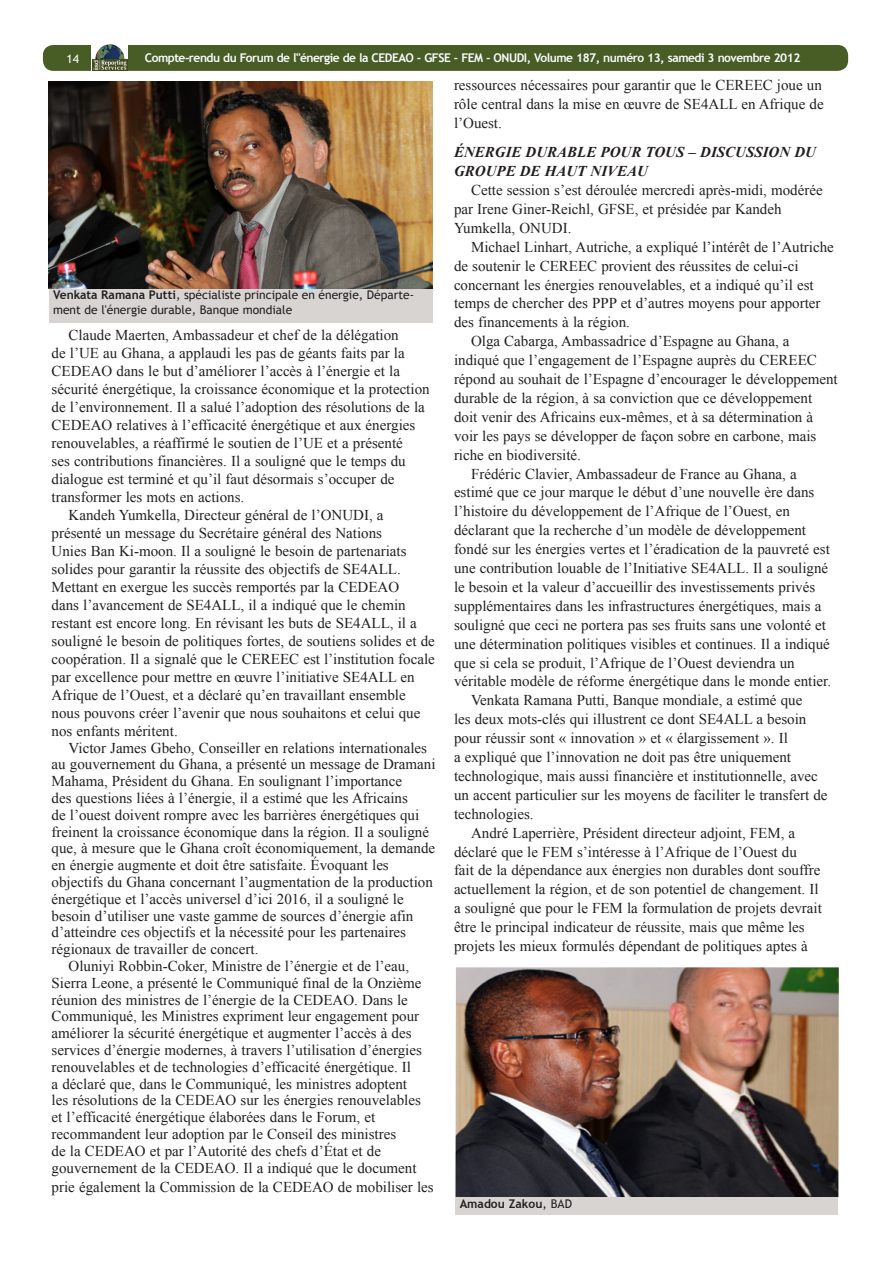
<style>
.page{position:relative;width:893px;height:1263px;background:#fff}
.page>*{position:absolute;margin:0;border:0;box-sizing:border-box;transform-origin:0 0}
.ENB_-_Body{font:15px/18.9px "Times New Roman";color:#231f20}
.ENB_-_Headline_3{font:italic 700 15px/18.9px "Times New Roman";color:#231f20}
.t1{font:12px/14.4px "Trebuchet MS";color:#231f20}
.t2{font:700 12px "Trebuchet MS";letter-spacing:-.04em;color:#fbfdfe}
.Image_caption{font:700 12px "Trebuchet MS";color:#231f20}
.t3{font:12px "Trebuchet MS";color:#fff}
.s1{font-weight:700}
.s2{font-weight:400}
</style>
<div class="page">
<div style="left:43px;top:45px;width:805px;height:26px;background:#485c26;border-radius:10px"></div>
<svg style="left:91px;top:45px;width:37px;height:26px"></svg>
<img style="left:92px;top:44px;width:35px;height:27px">
<img style="left:455px;top:967px;width:384px;height:230px">
<div style="left:455px;top:1197px;width:383px;height:17px;background:#d7d4d2"></div>
<div style="left:49px;top:288px;width:384px;height:35px;background:#d7d4d2"></div>
<img style="left:49px;top:81px;width:384px;height:207px">
<p class="t3" style="left:67px;top:51px;width:14px">14</p>
<p class="t2" style="left:145px;top:50px;width:657px">Compte-rendu du Forum de l"énergie de la CEDEAO - GFSE - FEM - ONUDI, Volume 187, numéro 13, samedi 3 novembre 2012</p>
<p class="t1" style="left:53px;top:288px;width:363px"><span class="s1">Venkata Ramana Putti</span>, spécialiste principale en énergie, Départe&shy;ment de l'énergie durable, Banque mondiale</p>
<p class="ENB_-_Body" style="left:52px;top:325px;width:380px;line-height:18px;text-indent:17px">Claude Maerten, Ambassadeur et chef de la délégation<br>de l’UE au Ghana, a applaudi les pas de géants faits par la CEDEAO dans le but d’améliorer l’accès à l’énergie et la sécurité énergétique, la croissance économique et la protection de l’environnement. Il a salué l’adoption des résolutions de la CEDEAO relatives à l’efficacité énergétique et aux énergies renouvelables, a réaffirmé le soutien de l’UE et a présenté<br>ses contributions financières. Il a souligné que le temps du dialogue est terminé et qu’il faut désormais s’occuper de transformer les mots en actions.</p>
<p class="ENB_-_Body" style="left:52px;top:505px;width:385px;line-height:18px;text-indent:17px">Kandeh Yumkella, Directeur général de l’ONUDI, a présenté un message du Secrétaire général des Nations<br>Unies Ban Ki-moon. Il a souligné le besoin de partenariats solides pour garantir la réussite des objectifs de SE4ALL.<br>Mettant en exergue les succès remportés par la CEDEAO<br>dans l’avancement de SE4ALL, il a indiqué que le chemin restant est encore long. En révisant les buts de SE4ALL, il a souligné le besoin de politiques fortes, de soutiens solides et de coopération. Il a signalé que le CEREEC est l’institution focale par excellence pour mettre en œuvre l’initiative SE4ALL en Afrique de l’Ouest, et a déclaré qu’en travaillant ensemble nous pouvons créer l’avenir que nous souhaitons et celui que nos enfants méritent.</p>
<p class="ENB_-_Body" style="left:52px;top:739px;width:386px;line-height:16.8px;text-indent:17px">Victor James Gbeho, Conseiller en relations internationales au gouvernement du Ghana, a présenté un message de Dramani Mahama, Président du Ghana. En soulignant l’importance<br>des questions liées à l’énergie, il a estimé que les Africains<br>de l’ouest doivent rompre avec les barrières énergétiques qui freinent la croissance économique dans la région. Il a souligné que, à mesure que le Ghana croît économiquement, la demande en énergie augmente et doit être satisfaite. Évoquant les objectifs du Ghana concernant l’augmentation de la production énergétique et l’accès universel d’ici 2016, il a souligné le besoin d’utiliser une vaste gamme de sources d’énergie afin d’atteindre ces objectifs et la nécessité pour les partenaires régionaux de travailler de concert.</p>
<p class="ENB_-_Body" style="left:52px;top:957px;width:372px;line-height:16.8px;text-indent:17px">Oluniyi Robbin-Coker, Ministre de l’énergie et de l’eau, Sierra Leone, a présenté le Communiqué final de la Onzième réunion des ministres de l’énergie de la CEDEAO. Dans le Communiqué, les Ministres expriment leur engagement pour améliorer la sécurité énergétique et augmenter l’accès à des services d’énergie modernes, à travers l’utilisation d’énergies renouvelables et de technologies d’efficacité énergétique. Il<br>a déclaré que, dans le Communiqué, les ministres adoptent les résolutions de la CEDEAO sur les énergies renouvelables et l’efficacité énergétique élaborées dans le Forum, et recommandent leur adoption par le Conseil des ministres<br>de la CEDEAO et par l’Autorité des chefs d’État et de gouvernement de la CEDEAO. Il a indiqué que le document</p>
<p class="ENB_-_Body" style="left:52px;top:1177px;width:384px">prie également la Commission de la CEDEAO de mobiliser les</p>
<p class="ENB_-_Body" style="left:454px;top:75px;width:371px">ressources nécessaires pour garantir que le CEREEC joue un rôle central dans la mise en œuvre de SE4ALL en Afrique de l’Ouest.</p>
<p class="ENB_-_Headline_3" style="left:454px;top:142px;width:364px">ÉNERGIE DURABLE POUR TOUS – DISCUSSION DU<br>GROUPE DE HAUT NIVEAU</p>
<p class="ENB_-_Body" style="left:454px;top:180px;width:370px;text-indent:17px">Cette session s’est déroulée mercredi après-midi, modérée par Irene Giner-Reichl, GFSE, et présidée par Kandeh<br>Yumkella, ONUDI.</p>
<p class="ENB_-_Body" style="left:454px;top:237px;width:381px;text-indent:17px">Michael Linhart, Autriche, a expliqué l’intérêt de l’Autriche de soutenir le CEREEC provient des réussites de celui-ci concernant les énergies renouvelables, et a indiqué qu’il est temps de chercher des PPP et d’autres moyens pour apporter des financements à la région.</p>
<p class="ENB_-_Body" style="left:454px;top:331px;width:385px;text-indent:17px">Olga Cabarga, Ambassadrice d’Espagne au Ghana, a indiqué que l’engagement de l’Espagne auprès du CEREEC répond au souhait de l’Espagne d’encourager le développement durable de la région, à sa conviction que ce développement doit venir des Africains eux-mêmes, et à sa détermination à voir les pays se développer de façon sobre en carbone, mais riche en biodiversité.</p>
<p class="ENB_-_Body" style="left:454px;top:464px;width:379px;text-indent:17px">Frédéric Clavier, Ambassadeur de France au Ghana, a estimé que ce jour marque le début d’une nouvelle ère dans l’histoire du développement de l’Afrique de l’Ouest, en déclarant que la recherche d’un modèle de développement fondé sur les énergies vertes et l’éradication de la pauvreté est une contribution louable de l’Initiative SE4ALL. Il a souligné le besoin et la valeur d’accueillir des investissements privés supplémentaires dans les infrastructures énergétiques, mais a souligné que ceci ne portera pas ses fruits sans une volonté et une détermination politiques visibles et continues. Il a indiqué que si cela se produit, l’Afrique de l’Ouest deviendra un véritable modèle de réforme énergétique dans le monde entier.</p>
<p class="ENB_-_Body" style="left:454px;top:691px;width:375px;text-indent:17px">Venkata Ramana Putti, Banque mondiale, a estimé que<br>les deux mots-clés qui illustrent ce dont SE4ALL a besoin pour réussir sont « innovation » et « élargissement ». Il<br>a expliqué que l’innovation ne doit pas être uniquement technologique, mais aussi financière et institutionnelle, avec un accent particulier sur les moyens de faciliter le transfert de technologies.</p>
<p class="ENB_-_Body" style="left:454px;top:823px;width:369px;text-indent:17px">André Laperrière, Président directeur adjoint, FEM, a déclaré que le FEM s’intéresse à l’Afrique de l’Ouest du<br>fait de la dépendance aux énergies non durables dont souffre actuellement la région, et de son potentiel de changement. Il a souligné que pour le FEM la formulation de projets devrait être le principal indicateur de réussite, mais que même les projets les mieux formulés dépendant de politiques aptes à</p>
<p class="Image_caption" style="left:460px;top:1196px;width:114px">Amadou Zakou<span class="s2">, BAD</span></p>
</div>
